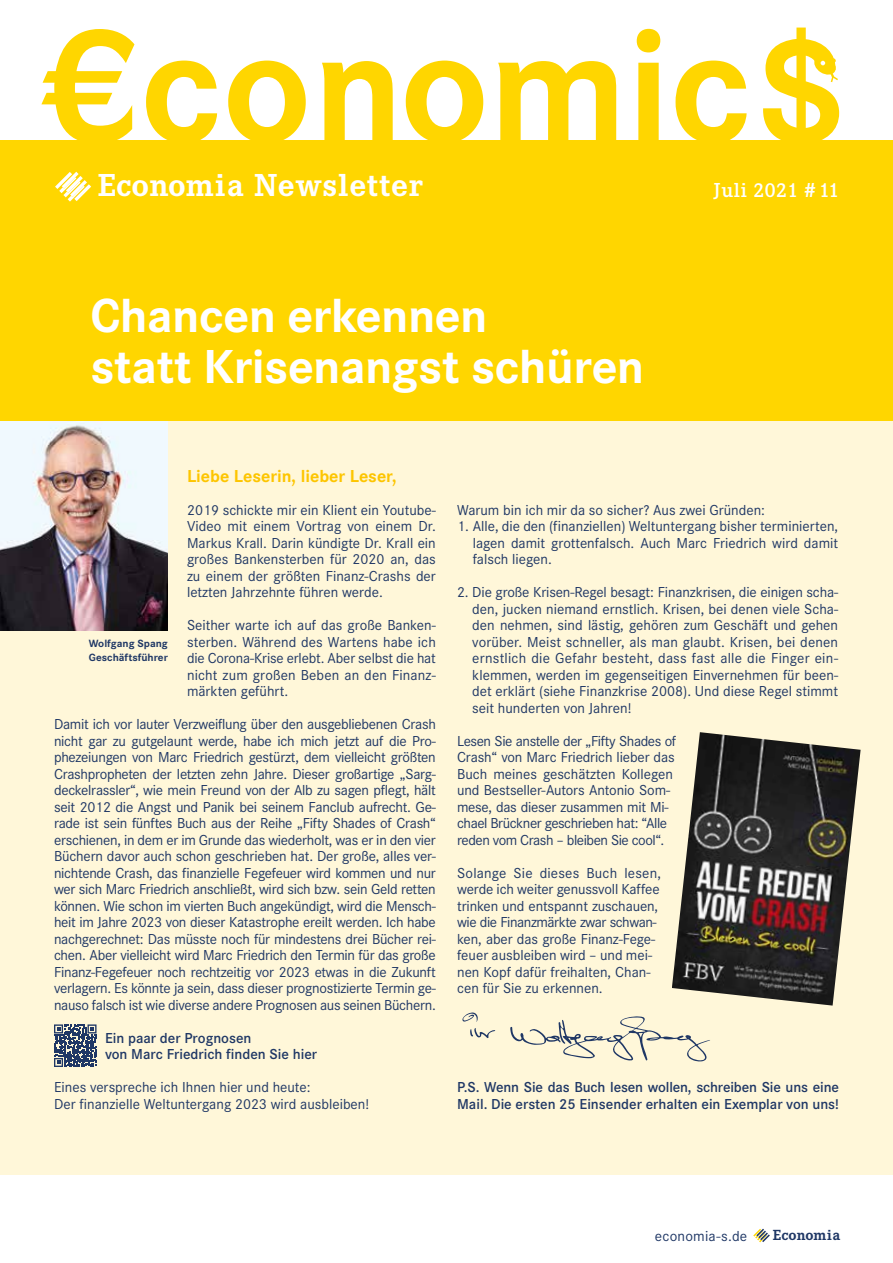
<style>
.page{position:relative;width:893px;height:1263px;background:#fff}
.page>*{position:absolute;margin:0;border:0;box-sizing:border-box;transform-origin:0 0}
.t1{font:700 165.3px "Corporate S";color:#ffd600}
.t2{font:700 49.5px/51px "Corporate S";letter-spacing:-.01em;color:#fff}
.t3{font:700 33px "Corporate E";letter-spacing:.025em;color:#fff}
.t4{font:600 21px "Corporate E";letter-spacing:.03em;color:#fff}
.t5{font:700 18px "Corporate S";color:#fdc500}
.t6{font:700 15.15px "Corporate E";letter-spacing:.01em;color:#1f3765}
.t7{font:15px/16.5px "Corporate S";color:#1f3765;text-align:justify}
.t8{font:15px/16.5px "Corporate S";letter-spacing:-.02em;color:#1f3765}
.t9{font:600 15px/16.5px "Corporate S";color:#1f3765}
.t10{font:700 10.95px/13px "Corporate S";color:#1f3765}
</style>
<div class="page">
<svg style="left:753px;top:1229px;width:17px;height:13px"></svg>
<div style="left:0;top:421px;width:893px;height:754px;background:#fff7d9"></div>
<img style="left:0;top:421px;width:168px;height:209px">
<svg style="left:462px;top:1012px;width:16px;height:10px"></svg>
<svg style="left:470px;top:1028px;width:25px;height:10px"></svg>
<svg style="left:510px;top:1016px;width:200px;height:45px"></svg>
<img style="left:672px;top:732px;width:189px;height:273px">
<div style="left:0;top:141px;width:893px;height:280px;background:#ffd600"></div>
<svg style="left:55px;top:172px;width:36px;height:30px"></svg>
<svg style="left:763px;top:28px;width:77px;height:113px"></svg>
<svg style="left:54px;top:1024px;width:43px;height:43px"></svg>
<h1 class="t1" style="left:41px;top:-44px;width:712px">€conomic</h1>
<h3 class="t3" style="left:98px;top:164px;width:327px">Economia Newsletter</h3>
<h2 class="t2" style="left:90px;top:286px;width:555px">Chancen erkennen<br>statt Krisenangst schüren</h2>
<p class="t5" style="left:187px;top:461px;width:211px">Liebe Leserin, lieber Leser,</p>
<h3 class="t4" style="left:714px;top:176px;width:127px">Juli 2021 # 11</h3>
<p class="t7" style="left:187px;top:500px;width:250px">2019 schickte mir ein Klient ein Youtube-Video mit einem Vortrag von einem Dr.<br>Markus Krall. Darin kündigte Dr. Krall ein großes Bankensterben für 2020 an, das zu einem der größten Finanz-Crashs der letzten Jahrzehnte führen werde.</p>
<p class="t7" style="left:187px;top:616px;width:250px">Seither warte ich auf das große Banken&shy;sterben. Während des Wartens habe ich die Corona-Krise erlebt. Aber selbst die hat nicht zum großen Beben an den Finanz&shy;märkten geführt.</p>
<p class="t7" style="left:54px;top:715px;width:383px">Damit ich vor lauter Verzweiflung über den ausgebliebenen Crash nicht gar zu gutgelaunt werde, habe ich mich jetzt auf die Pro&shy;phezeiungen von Marc Friedrich gestürzt, dem vielleicht größten Crashpropheten der letzten zehn Jahre. Dieser großartige „Sarg&shy;deckelrassler“, wie mein Freund von der Alb zu sagen pflegt, hält seit 2012 die Angst und Panik bei seinem Fanclub aufrecht. Ge&shy;rade ist sein fünftes Buch aus der Reihe „Fifty Shades of Crash“ erschienen, in dem er im Grunde das wiederholt, was er in den vier Büchern davor auch schon geschrieben hat. Der große, alles ver&shy;nichtende Crash, das finanzielle Fegefeuer wird kommen und nur wer sich Marc Friedrich anschließt, wird sich bzw. sein Geld retten können. Wie schon im vierten Buch angekündigt, wird die Mensch&shy;heit im Jahre 2023 von dieser Katastrophe ereilt werden. Ich habe nachgerechnet: Das müsste noch für mindestens drei Bücher rei&shy;chen. Aber vielleicht wird Marc Friedrich den Termin für das große Finanz-Fegefeuer noch rechtzeitig vor 2023 etwas in die Zukunft verlagern. Es könnte ja sein, dass dieser prognostizierte Termin ge&shy;nauso falsch ist wie diverse andere Prognosen aus seinen Büchern.</p>
<p class="t9" style="left:105px;top:1028px;width:214px">Ein paar der Prognosen<br>von Marc Friedrich finden Sie hier</p>
<p class="t7" style="left:54px;top:1078px;width:317px">Eines verspreche ich Ihnen hier und heute:<br>Der finanzielle Weltuntergang 2023 wird ausbleiben!</p>
<p class="t10" style="left:89px;top:636px;width:81px">Wolfgang Spang<br>Geschäftsführer</p>
<p class="t7" style="left:457px;top:500px;width:309px">Warum bin ich mir da so sicher? Aus zwei Gründen:</p>
<p class="t7" style="left:473px;top:517px;width:367px;text-indent:-16px">1. Alle, die den (finanziellen) Weltuntergang bisher terminierten, lagen damit grottenfalsch. Auch Marc Friedrich wird damit falsch liegen.</p>
<p class="t7" style="left:472px;top:583px;width:367px;text-indent:-15px">2. Die große Krisen-Regel besagt: Finanzkrisen, die einigen scha&shy;den, jucken niemand ernstlich. Krisen, bei denen viele Scha&shy;den nehmen, sind lästig, gehören zum Geschäft und gehen vorüber. Meist schneller, als man glaubt. Krisen, bei denen ernstlich die Gefahr besteht, dass fast alle die Finger ein&shy;klemmen, werden im gegenseitigen Einvernehmen für been&shy;det erklärt (siehe Finanzkrise 2008). Und diese Regel stimmt seit hunderten von Jahren!</p>
<p class="t8" style="left:457px;top:731px;width:221px">Lesen Sie anstelle der „Fifty Shades of Crash“ von Marc Friedrich lieber das Buch meines geschätzten Kollegen und Bestseller-Autors Antonio Som&shy;mese, das dieser zusammen mit Mi&shy;chael Brückner geschrieben hat: “Alle reden vom Crash – bleiben Sie cool“.</p>
<p class="t7" style="left:457px;top:863px;width:205px;text-align:left">Solange Sie dieses Buch lesen, werde ich weiter genussvoll Kaffee trinken und entspannt zuschauen, wie die Finanzmärkte zwar schwan&shy;ken, aber das große Finanz-Fege&shy;feuer ausbleiben wird – und mei&shy;nen Kopf dafür freihalten, Chan&shy;cen für Sie zu erkennen.</p>
<p class="t9" style="left:457px;top:1078px;width:383px">P.S. Wenn Sie das Buch lesen wollen, schreiben Sie uns eine<br>Mail. Die ersten 25 Einsender erhalten ein Exemplar von uns!</p>
<p class="t7" style="left:655px;top:1226px;width:94px">economia-s.de</p>
<p class="t6" style="left:773px;top:1225px;width:69px">Economia</p>
</div>
